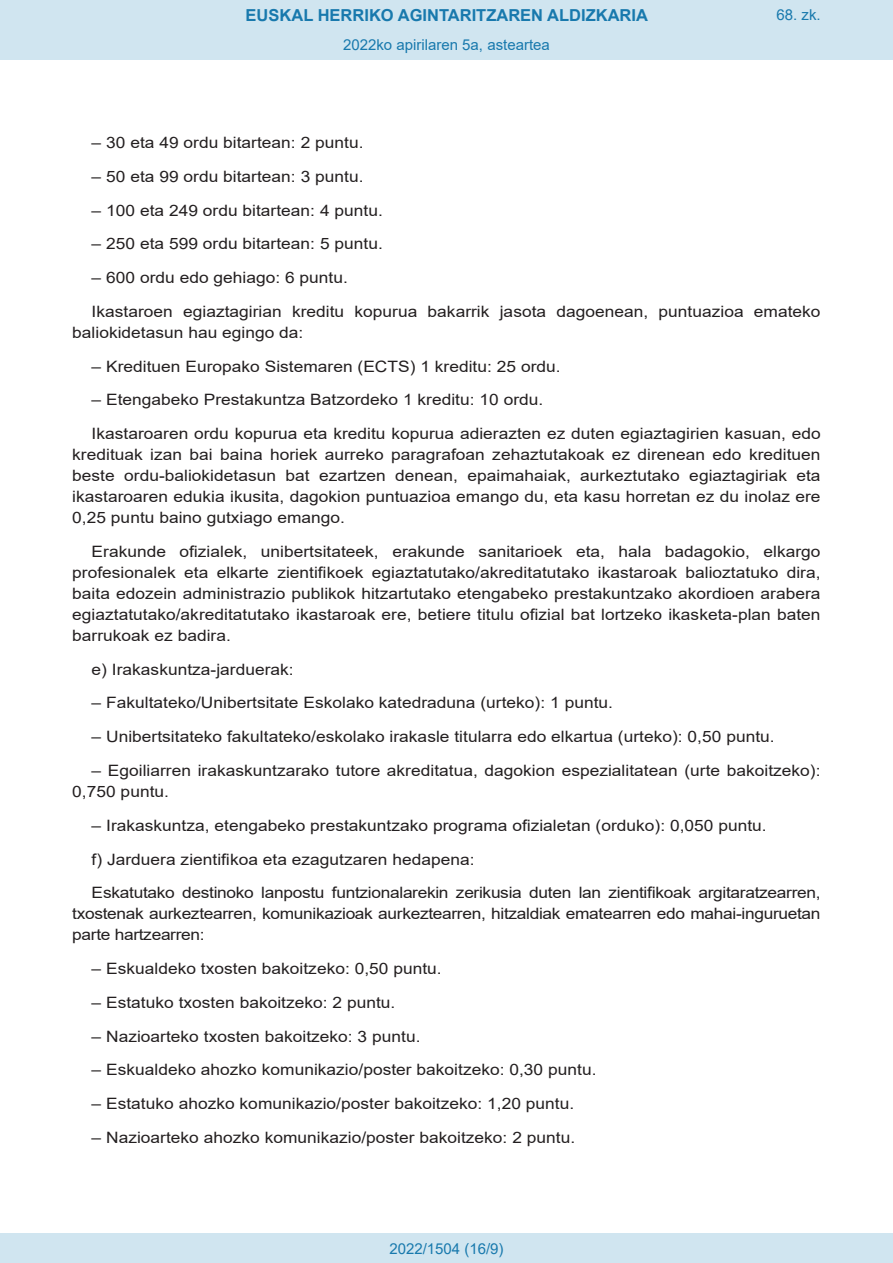
<style>
.page{position:relative;width:893px;height:1263px;background:#fff}
.page>*{position:absolute;margin:0;border:0;box-sizing:border-box;transform-origin:0 0}
.t1{font:700 16.5px "Arial";color:#1879ad}
.BOPVDetalle{font:15.6px/21px "Arial";color:#231f20;text-align:justify;scale:1.11 1}
.Paginacion_Centro{font:15px "Arial";color:#1879ad}
</style>
<div class="page">
<div style="left:0;top:0;width:893px;height:60px;background:#d0e5f0"></div>
<div style="left:0;top:1233px;width:893px;height:30px;background:#d0e5f0"></div>
<p class="t1" style="left:246px;top:3px;width:404px">EUSKAL HERRIKO AGINTARITZAREN ALDIZKARIA</p>
<p class="Paginacion_Centro" style="left:343px;top:35px;width:208px">2022ko apirilaren 5a, asteartea</p>
<p class="Paginacion_Centro" style="left:776px;top:5px;width:46px">68. zk.</p>
<p class="BOPVDetalle" style="left:92px;top:132px;width:246px">– 30 eta 49 ordu bitartean: 2 puntu.</p>
<p class="BOPVDetalle" style="left:92px;top:166px;width:246px">– 50 eta 99 ordu bitartean: 3 puntu.</p>
<p class="BOPVDetalle" style="left:92px;top:200px;width:264px">– 100 eta 249 ordu bitartean: 4 puntu.</p>
<p class="BOPVDetalle" style="left:92px;top:233px;width:264px">– 250 eta 599 ordu bitartean: 5 puntu.</p>
<p class="BOPVDetalle" style="left:92px;top:267px;width:232px">– 600 ordu edo gehiago: 6 puntu.</p>
<p class="BOPVDetalle" style="left:72px;top:301px;width:676px;text-indent:19px">Ikastaroen egiaztagirian kreditu kopurua bakarrik jasota dagoenean, puntuazioa emateko baliokidetasun hau egingo da:</p>
<p class="BOPVDetalle" style="left:92px;top:356px;width:424px">– Kredituen Europako Sistemaren (ECTS) 1 kreditu: 25 ordu.</p>
<p class="BOPVDetalle" style="left:92px;top:389px;width:408px">– Etengabeko Prestakuntza Batzordeko 1 kreditu: 10 ordu.</p>
<p class="BOPVDetalle" style="left:72px;top:423px;width:676px;text-indent:19px">Ikastaroaren ordu kopurua eta kreditu kopurua adierazten ez duten egiaztagirien kasuan, edo kredituak izan bai baina horiek aurreko paragrafoan zehaztutakoak ez direnean edo kredituen beste ordu-baliokidetasun bat ezartzen denean, epaimahaiak, aurkeztutako egiaztagiriak eta ikastaroaren edukia ikusita, dagokion puntuazioa emango du, eta kasu horretan ez du inolaz ere 0,25 puntu baino gutxiago emango.</p>
<p class="BOPVDetalle" style="left:72px;top:541px;width:676px;text-indent:19px">Erakunde ofizialek, unibertsitateek, erakunde sanitarioek eta, hala badagokio, elkargo profesionalek eta elkarte zientifikoek egiaztatutako/akreditatutako ikastaroak balioztatuko dira, baita edozein administrazio publikok hitzartutako etengabeko prestakuntzako akordioen arabera egiaztatutako/akreditatutako ikastaroak ere, betiere titulu ofizial bat lortzeko ikasketa-plan baten barrukoak ez badira.</p>
<p class="BOPVDetalle" style="left:92px;top:659px;width:184px">e) Irakaskuntza-jarduerak:</p>
<p class="BOPVDetalle" style="left:92px;top:692px;width:471px">– Fakultateko/Unibertsitate Eskolako katedraduna (urteko): 1 puntu.</p>
<p class="BOPVDetalle" style="left:92px;top:726px;width:617px">– Unibertsitateko fakultateko/eskolako irakasle titularra edo elkartua (urteko): 0,50 puntu.</p>
<p class="BOPVDetalle" style="left:72px;top:760px;width:676px;text-indent:19px">– Egoiliarren irakaskuntzarako tutore akreditatua, dagokion espezialitatean (urte bakoitzeko):<br>0,750 puntu.</p>
<p class="BOPVDetalle" style="left:92px;top:815px;width:610px">– Irakaskuntza, etengabeko prestakuntzako programa ofizialetan (orduko): 0,050 puntu.</p>
<p class="BOPVDetalle" style="left:92px;top:848px;width:347px">f) Jarduera zientifikoa eta ezagutzaren hedapena:</p>
<p class="BOPVDetalle" style="left:72px;top:882px;width:676px;text-indent:19px">Eskatutako destinoko lanpostu funtzionalarekin zerikusia duten lan zientifikoak argitaratzearren, txostenak aurkeztearren, komunikazioak aurkeztearren, hitzaldiak ematearren edo mahai-inguruetan parte hartzearren:</p>
<p class="BOPVDetalle" style="left:92px;top:958px;width:317px">– Eskualdeko txosten bakoitzeko: 0,50 puntu.</p>
<p class="BOPVDetalle" style="left:92px;top:992px;width:275px">– Estatuko txosten bakoitzeko: 2 puntu.</p>
<p class="BOPVDetalle" style="left:92px;top:1025px;width:298px">– Nazioarteko txosten bakoitzeko: 3 puntu.</p>
<p class="BOPVDetalle" style="left:92px;top:1059px;width:456px">– Eskualdeko ahozko komunikazio/poster bakoitzeko: 0,30 puntu.</p>
<p class="BOPVDetalle" style="left:92px;top:1093px;width:436px">– Estatuko ahozko komunikazio/poster bakoitzeko: 1,20 puntu.</p>
<p class="BOPVDetalle" style="left:92px;top:1127px;width:437px">– Nazioarteko ahozko komunikazio/poster bakoitzeko: 2 puntu.</p>
<p class="Paginacion_Centro" style="left:389px;top:1238px;width:116px">2022/1504 (16/9)</p>
</div>
